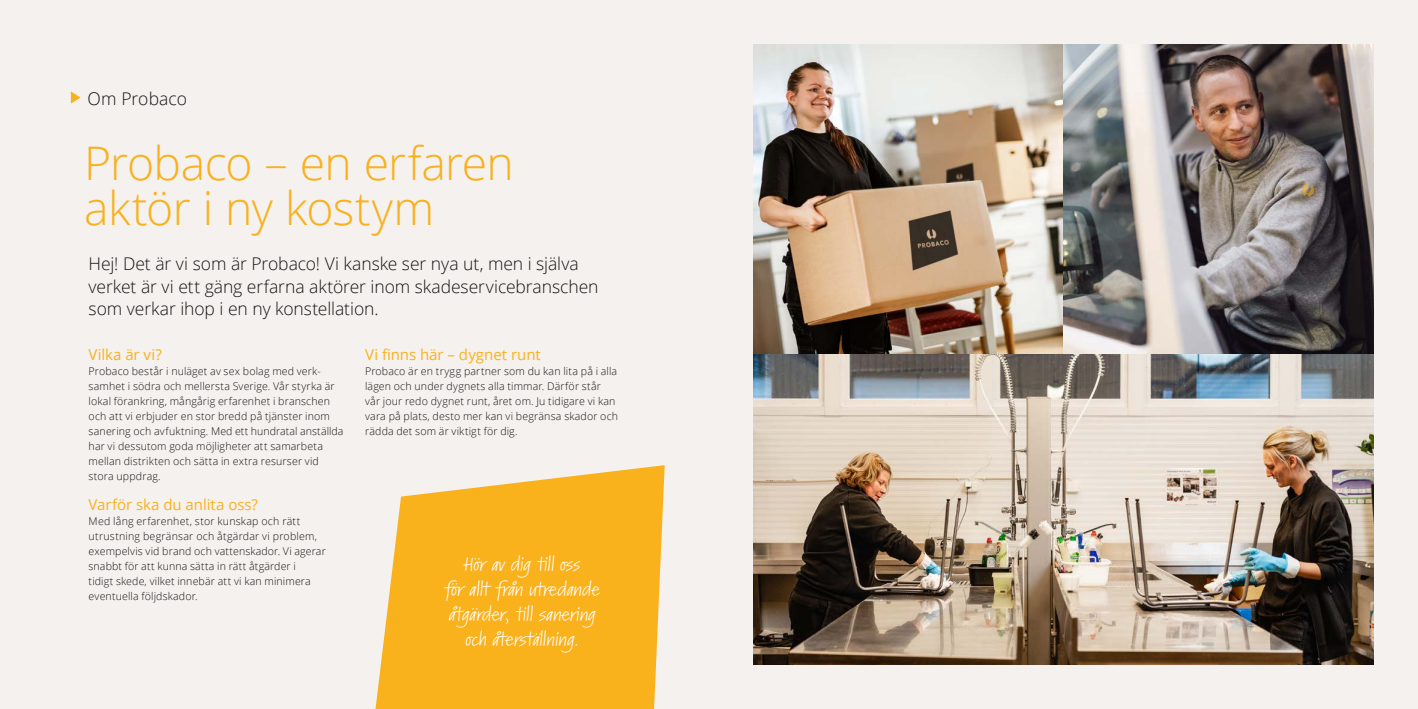
<style>
.page{position:relative;width:1418px;height:709px;background:#fff}
.page>*{position:absolute;margin:0;border:0;box-sizing:border-box;transform-origin:0 0}
.Rubrik{font:300 46.25px/45px "Open Sans";letter-spacing:-.015em;color:#f9b11c}
.Ingress{font:300 17.5px/22.5px "Open Sans";letter-spacing:-.005em;color:#141412}
.Infotexter{font:semi-expanded 17.5px/25px "Kremlin Pro";letter-spacing:-.015em;color:#fff;text-align:center}
.Kapitel{font:300 17.5px "Open Sans";letter-spacing:.005em;color:#141412}
.Mellanrubrik{font:15px "Open Sans";letter-spacing:-.005em;color:#f9b11c}
.Brödtext{font:300 10.62px/15px "Open Sans";letter-spacing:.015em;color:#141412}
</style>
<div class="page">
<div style="left:0;top:0;width:1417px;height:709px;background:#f5f1ef"></div>
<svg style="left:71px;top:91px;width:10px;height:13px"></svg>
<img style="left:753px;top:44px;width:620px;height:620px">
<svg style="left:375px;top:465px;width:289px;height:244px;background:#f8ba3a"></svg>
<p class="Kapitel" style="left:87px;top:87px;width:101px">Om Probaco</p>
<p class="Rubrik" style="left:84px;top:139px;width:431px">Probaco – en erfaren aktör i ny kostym</p>
<p class="Ingress" style="left:89px;top:252px;width:511px">Hej! Det är vi som är Probaco! Vi kanske ser nya ut, men i själva verket är vi ett gäng erfarna aktörer inom skadeservicebranschen som verkar ihop i en ny konstellation.</p>
<p class="Mellanrubrik" style="left:89px;top:344px;width:75px">Vilka är vi?</p>
<p class="Brödtext" style="left:89px;top:363px;width:256px">Probaco består i nuläget av sex bolag med verk&shy;samhet i södra och mellersta Sverige. Vår styrka är lokal förankring, mångårig erfarenhet i branschen och att vi erbjuder en stor bredd på tjänster inom sanering och avfuktning. Med ett hundratal anställda har vi dessutom goda möjligheter att samarbeta mellan distrikten och sätta in extra resurser vid stora uppdrag.</p>
<p class="Mellanrubrik" style="left:89px;top:494px;width:171px">Varför ska du anlita oss?</p>
<p class="Brödtext" style="left:89px;top:513px;width:239px">Med lång erfarenhet, stor kunskap och rätt utrustning begränsar och åtgärdar vi problem, exempelvis vid brand och vattenskador. Vi agerar snabbt för att kunna sätta in rätt åtgärder i<br>tidigt skede, vilket innebär att vi kan minimera eventuella följdskador.</p>
<p class="Mellanrubrik" style="left:365px;top:344px;width:177px">Vi finns här – dygnet runt</p>
<p class="Brödtext" style="left:365px;top:363px;width:254px">Probaco är en trygg partner som du kan lita på i alla lägen och under dygnets alla timmar. Därför står vår jour redo dygnet runt, året om. Ju tidigare vi kan vara på plats, desto mer kan vi begränsa skador och rädda det som är viktigt för dig.</p>
<p class="Infotexter" style="left:445px;top:552px;width:156px">Hör av dig till oss<br>för allt från utredande åtgärder, till sanering och återställning.</p>
</div>
